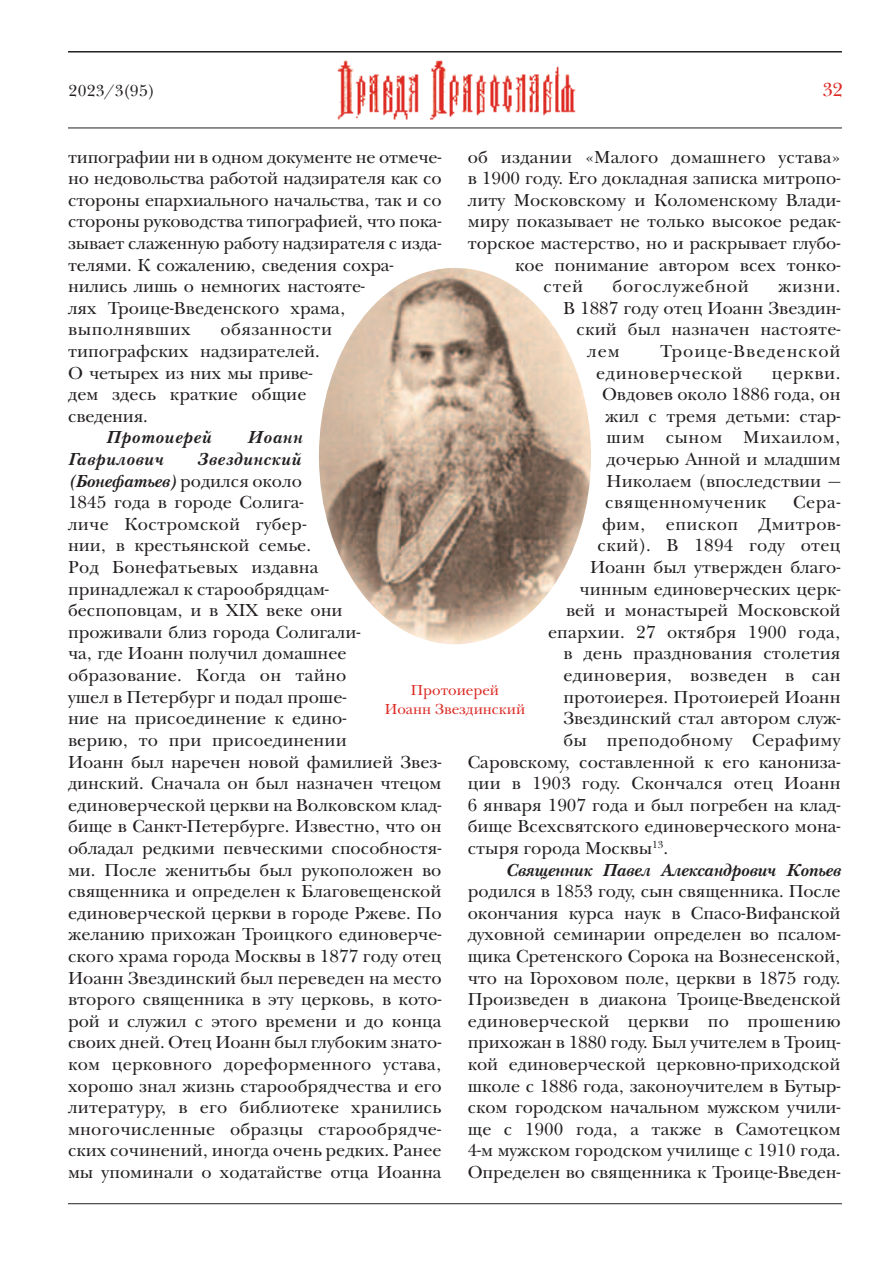
<style>
.page{position:relative;width:893px;height:1263px;background:#fff}
.page>*{position:absolute;margin:0;border:0;box-sizing:border-box;transform-origin:0 0}
.t1{font:19.5px "New Baskerville C";color:#dd2a24}
.t2{font:18px/21.6px "New Baskerville C";color:#231f20}
.t3{font:18px "New Baskerville C";letter-spacing:.02em;color:#231f20}
.t4{font:18px/21.6px "New Baskerville C";letter-spacing:.035em;color:#231f20}
.t5{font:italic 700 18px "New Baskerville C";color:#231f20}
.t6{font:italic 700 18px "New Baskerville C";letter-spacing:.045em;color:#231f20}
.t7{font:18px "New Baskerville C";letter-spacing:.025em;color:#231f20}
.t8{font:16.5px "New Baskerville C";letter-spacing:.025em;color:#231f20}
.t9{font:15px/18.6px "New Baskerville C";color:#dd2a24;text-align:center}
.s1{font-weight:700;font-style:italic}
</style>
<div class="page">
<img style="left:337px;top:60px;width:239px;height:60px">
<hr style="left:68px;top:51px;width:774px;height:2px;background:#231f20">
<hr style="left:68px;top:128px;width:774px;height:1px;background:#231f20">
<hr style="left:68px;top:1203px;width:774px;height:1px;background:#231f20">
<img style="left:319px;top:268px;width:272px;height:376px">
<p class="t8" style="left:69px;top:80px;width:87px">2023/3(95)</p>
<p class="t1" style="left:823px;top:78px;width:22px">32</p>
<p class="t2" style="left:468px;top:146px;width:374px">об издании «Малого домашнего устава»</p>
<p class="t2" style="left:468px;top:168px;width:374px">в 1900 году. Его докладная записка митропо-</p>
<p class="t2" style="left:468px;top:189px;width:374px">литу Московскому и Коломенскому Влади-</p>
<p class="t2" style="left:468px;top:211px;width:374px">миру показывает не только высокое редак-</p>
<p class="t2" style="left:468px;top:232px;width:374px">торское мастерство, но и раскрывает глубо-</p>
<p class="t2" style="left:515px;top:254px;width:327px">кое понимание автором всех тонко-</p>
<p class="t2" style="left:544px;top:276px;width:41px">стей</p>
<p class="t4" style="left:613px;top:276px;width:138px">богослужебной</p>
<p class="t2" style="left:778px;top:276px;width:64px">жизни.</p>
<p class="t2" style="left:563px;top:297px;width:279px">В 1887 году отец Иоанн Звездин-</p>
<p class="t2" style="left:577px;top:319px;width:266px">ский был назначен настояте-</p>
<p class="t2" style="left:587px;top:340px;width:34px">лем</p>
<p class="t2" style="left:68px;top:146px;width:375px">типографии ни в одном документе не отмече&shy;но недовольства работой надзирателя как со стороны епархиального начальства, так и со стороны руководства типографией, что пока&shy;зывает слаженную работу надзирателя с изда&shy;телями. К сожалению, сведения сохра&shy;нились лишь о немногих настояте-<br>лях Троице-Введенского храма, выполнявших</p>
<p class="t2" style="left:68px;top:319px;width:265px;text-indent:152px">обязанности типографских надзирателей.<br>О четырех из них мы приве&shy;дем здесь краткие общие сведения.</p>
<p class="t6" style="left:106px;top:427px;width:106px">Протоиерей</p>
<p class="t5" style="left:247px;top:427px;width:56px">Иоанн</p>
<p class="t6" style="left:68px;top:449px;width:96px">Гаврилович</p>
<p class="t4" style="left:596px;top:340px;width:246px;text-indent:64px">Троице-Введенской единоверческой</p>
<p class="t2" style="left:602px;top:362px;width:240px;text-align:justify;text-indent:170px">церкви.<br>Овдовев около 1886 года, он жил с тремя детьми: стар&shy;шим сыном Михаилом, дочерью Анной и младшим Николаем (впоследствии — священномученик</p>
<p class="t2" style="left:68px;top:448px;width:375px;text-indent:129px"><span class="s1">Звездинский<br>(Бонефатьев)</span> родился около<br>1845 года в городе Солига-<br>личе Костромской губер-<br>нии, в крестьянской семье.<br>Род Бонефатьевых издавна<br>принадлежал к старообрядцам&shy;беспоповцам, и в XIX веке они<br>проживали близ города Солигали-<br>ча, где Иоанн получил домашнее образование. Когда он тайно<br>ушел в Петербург и подал проше-<br>ние на присоединение к едино-<br>верию, то при присоединении<br>Иоанн был наречен новой фамилией Звез&shy;динский. Сначала он был назначен чтецом единоверческой церкви на Волковском клад&shy;бище в Санкт-Петербурге. Известно, что он обладал редкими певческими способностя&shy;ми. После женитьбы был рукоположен во священника и определен к Благовещенской единоверческой церкви в городе Ржеве. По желанию прихожан Троицкого единоверче&shy;ского храма города Москвы в 1877 году отец Иоанн Звездинский был переведен на место второго священника в эту церковь, в кото&shy;рой и служил с этого времени и до конца своих дней. Отец Иоанн был глубоким знато&shy;ком церковного дореформенного устава, хорошо знал жизнь старообрядчества и его литературу, в его библиотеке хранились многочисленные образцы старообрядче&shy;ских сочинений, иногда очень редких. Ранее мы упоминали о ходатайстве отца Иоанна</p>
<p class="t2" style="left:793px;top:492px;width:49px">Сера-</p>
<p class="t7" style="left:602px;top:513px;width:240px">фим, епископ Дмитров-</p>
<p class="t2" style="left:598px;top:535px;width:244px">ский). В 1894 году отец</p>
<p class="t2" style="left:590px;top:556px;width:252px">Иоанн был утвержден благо-</p>
<p class="t2" style="left:580px;top:578px;width:263px">чинным единоверческих церк-</p>
<p class="t2" style="left:566px;top:600px;width:276px">вей и монастырей Московской</p>
<p class="t2" style="left:548px;top:621px;width:294px">епархии. 27 октября 1900 года,</p>
<p class="t2" style="left:563px;top:643px;width:278px">в день празднования столетия</p>
<p class="t3" style="left:563px;top:664px;width:279px">единоверия, возведен в сан</p>
<p class="t2" style="left:563px;top:686px;width:279px">протоиерея. Протоиерей Иоанн</p>
<p class="t2" style="left:563px;top:708px;width:279px">Звездинский стал автором служ-</p>
<p class="t3" style="left:563px;top:729px;width:279px">бы преподобному Серафиму</p>
<p class="t2" style="left:468px;top:751px;width:374px">Саровскому, составленной к его канониза-</p>
<p class="t2" style="left:468px;top:772px;width:374px">ции в 1903 году. Скончался отец Иоанн</p>
<p class="t2" style="left:468px;top:794px;width:374px">6 января 1907 года и был погребен на клад-</p>
<p class="t2" style="left:468px;top:816px;width:374px">бище Всехсвятского единоверческого мона-</p>
<p class="t2" style="left:468px;top:837px;width:202px">стыря города Москвы<sup>13</sup>.</p>
<p class="t5" style="left:506px;top:859px;width:336px">Священник Павел Александрович Копьев</p>
<p class="t2" style="left:468px;top:880px;width:374px;text-align:justify">родился в 1853 году, сын священника. После окончания курса наук в Спасо-Вифанской духовной семинарии определен во псалом&shy;щика Сретенского Сорока на Вознесенской, что на Гороховом поле, церкви в 1875 году.<br>Произведен в диакона Троице-Введенской единоверческой церкви по прошению прихожан в 1880 году. Был учителем в Троиц&shy;кой единоверческой церковно-приходской школе с 1886 года, законоучителем в Бутыр&shy;ском городском начальном мужском учили&shy;ще с 1900 года, а также в Самотецком 4-м мужском городском училище с 1910 года.<br>Определен во священника к Троице-Введен-</p>
<p class="t9" style="left:385px;top:681px;width:142px">Протоиерей<br>Иоанн Звездинский</p>
</div>
